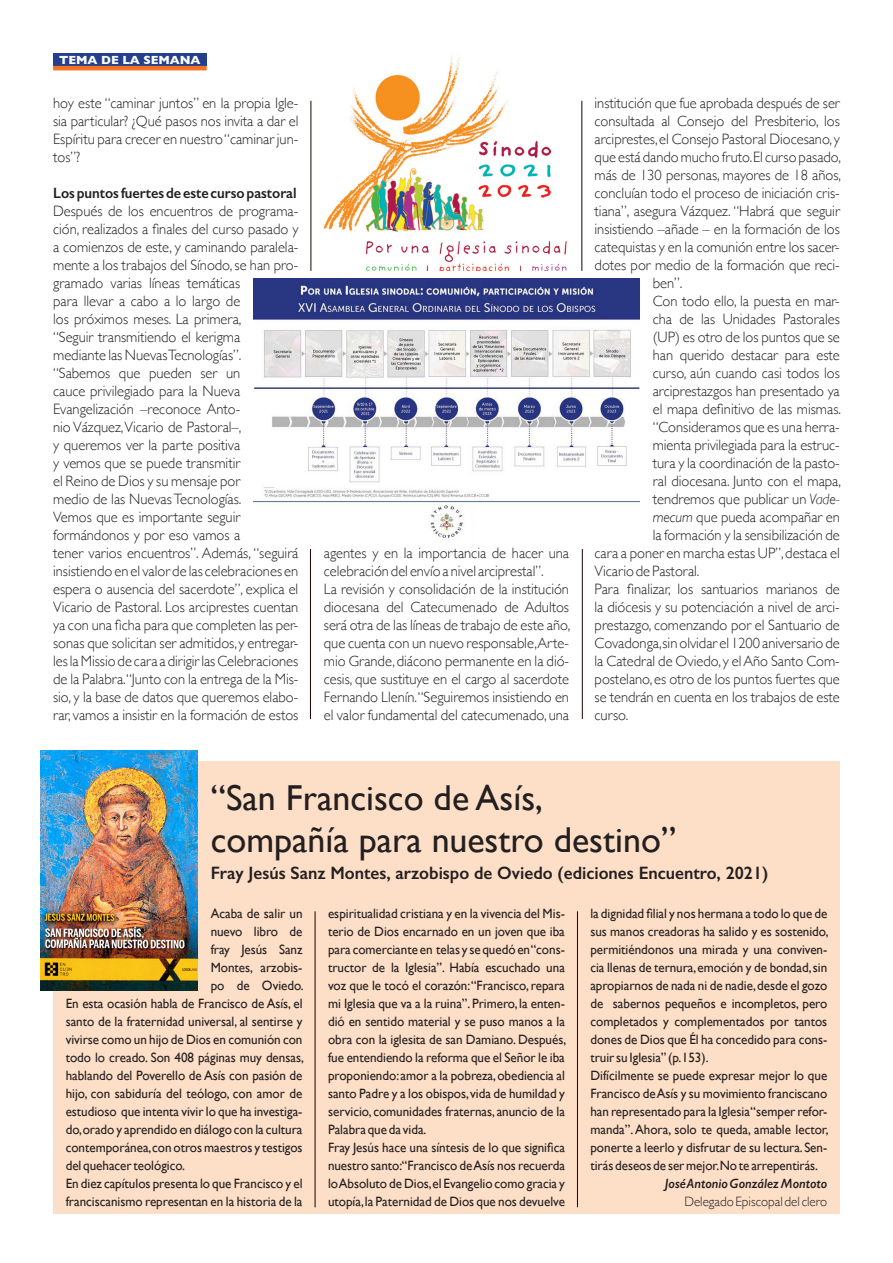
<style>
.page{position:relative;width:893px;height:1263px;background:#fff}
.page>*{position:absolute;margin:0;border:0;box-sizing:border-box;transform-origin:0 0}
.t1{font:36px "Gill Sans";color:#231f20}
.t2{font:600 18px "Gill Sans";color:#231f20;scale:.96 1}
.Texto_general{font:300 15px/18px "Gill Sans";color:#231f20;text-align:justify}
.Texto_general-2{font:600 15px "Gill Sans";color:#231f20;scale:.95 1}
.Texto_general-3{font:13.5px/18px "Gill Sans";color:#231f20;text-align:justify}
.Texto_general-4{font:italic 600 13.5px "Gill Sans";color:#231f20}
.Texto_general-5{font:300 13.5px "Gill Sans";color:#231f20}
.t3{font:700 12px "Gill Sans";color:#fff}
.s1{font-style:italic}
</style>
<div class="page">
<div style="left:53px;top:53px;width:154px;height:13px;background:#253f8e"></div>
<img style="left:324px;top:53px;width:243px;height:218px">
<hr style="left:53px;top:66px;width:154px;height:4px;background:#f47321">
<div style="left:53px;top:761px;width:787px;height:452px;background:#fddec6"></div>
<img style="left:40px;top:750px;width:158px;height:240px">
<hr style="left:577px;top:911px;width:1px;height:296px;background:#1b0000">
<hr style="left:315px;top:911px;width:1px;height:296px;background:#1b0000">
<img style="left:253px;top:279px;width:387px;height:259px">
<hr style="left:582px;top:101px;width:1px;height:170px;background:#1b0000">
<hr style="left:311px;top:101px;width:1px;height:170px;background:#1b0000">
<hr style="left:582px;top:549px;width:1px;height:170px;background:#1b0000">
<hr style="left:310px;top:549px;width:1px;height:170px;background:#1b0000">
<p class="t3" style="left:59px;top:50px;width:143px">TEMA DE LA SEMANA</p>
<p class="Texto_general" style="left:53px;top:93px;width:247px">hoy este “caminar juntos” en la propia Igle&shy;sia particular? ¿Qué pasos nos invita a dar el Espíritu para crecer en nuestro “caminar jun&shy;tos”?</p>
<p class="Texto_general-2" style="left:53px;top:184px;width:258px">Los puntos fuertes de este curso pastoral</p>
<p class="Texto_general" style="left:53px;top:201px;width:247px;text-align:left">Después de los encuentros de programa&shy;ción, realizados a finales del curso pasado y a comienzos de este, y caminando paralela&shy;mente a los trabajos del Sínodo, se han pro&shy;gramado varias líneas temáticas<br>para llevar a cabo a lo largo de<br>los próximos meses. La primera,<br>“Seguir transmitiendo el kerigma<br>mediante las Nuevas Tecnologías”. “Sabemos que pueden ser un<br>cauce privilegiado para la Nueva Evangelización –reconoce Anto-<br>nio Vázquez, Vicario de Pastoral–,<br>y queremos ver la parte positiva<br>y vemos que se puede transmitir<br>el Reino de Dios y su mensaje por<br>medio de las Nuevas Tecnologías.<br>Vemos que es importante seguir formándonos y por eso vamos a<br>tener varios encuentros”. Además, “seguirá insistiendo en el valor de las celebraciones en espera o ausencia del sacerdote”, explica el Vicario de Pastoral. Los arciprestes cuentan ya con una ficha para que completen las per&shy;sonas que solicitan ser admitidos, y entregar&shy;les la Missio de cara a dirigir las Celebraciones de la Palabra.“Junto con la entrega de la Mis&shy;sio, y la base de datos que queremos elabo&shy;rar, vamos a insistir en la formación de estos</p>
<p class="Texto_general" style="left:324px;top:543px;width:247px">agentes y en la importancia de hacer una celebración del envío a nivel arciprestal”.</p>
<p class="Texto_general" style="left:324px;top:579px;width:248px">La revisión y consolidación de la institución diocesana del Catecumenado de Adultos será otra de las líneas de trabajo de este año, que cuenta con un nuevo responsable,Arte&shy;mio Grande, diácono permanente en la dió&shy;cesis, que sustituye en el cargo al sacerdote Fernando Llenín.“Seguiremos insistiendo en el valor fundamental del catecumenado, una</p>
<p class="Texto_general" style="left:595px;top:93px;width:247px">institución que fue aprobada después de ser</p>
<p class="Texto_general" style="left:595px;top:111px;width:247px">consultada al Consejo del Presbiterio, los</p>
<p class="Texto_general" style="left:595px;top:129px;width:247px">arciprestes, el Consejo Pastoral Diocesano, y</p>
<p class="Texto_general" style="left:595px;top:147px;width:248px">que está dando mucho fruto.El curso pasado,</p>
<p class="Texto_general" style="left:595px;top:165px;width:248px">más de 130 personas, mayores de 18 años,</p>
<p class="Texto_general" style="left:595px;top:183px;width:247px">concluían todo el proceso de iniciación cris-</p>
<p class="Texto_general" style="left:595px;top:201px;width:247px">tiana”, asegura Vázquez. “Habrá que seguir</p>
<p class="Texto_general" style="left:595px;top:219px;width:247px">insistiendo –añade – en la formación de los</p>
<p class="Texto_general" style="left:595px;top:237px;width:247px">catequistas y en la comunión entre los sacer-</p>
<p class="Texto_general" style="left:595px;top:255px;width:247px">dotes por medio de la formación que reci-</p>
<p class="Texto_general" style="left:653px;top:273px;width:31px">ben”.</p>
<p class="Texto_general" style="left:653px;top:291px;width:189px">Con todo ello, la puesta en mar-</p>
<p class="Texto_general" style="left:653px;top:309px;width:189px">cha de las Unidades Pastorales</p>
<p class="Texto_general" style="left:653px;top:327px;width:189px">(UP) es otro de los puntos que se</p>
<p class="Texto_general" style="left:653px;top:345px;width:189px">han querido destacar para este</p>
<p class="Texto_general" style="left:653px;top:363px;width:189px">curso, aún cuando casi todos los</p>
<p class="Texto_general" style="left:653px;top:381px;width:189px">arciprestazgos han presentado ya</p>
<p class="Texto_general" style="left:653px;top:399px;width:190px">el mapa definitivo de las mismas.</p>
<p class="Texto_general" style="left:653px;top:417px;width:189px">“Consideramos que es una herra-</p>
<p class="Texto_general" style="left:653px;top:435px;width:189px">mienta privilegiada para la estruc-</p>
<p class="Texto_general" style="left:653px;top:453px;width:189px">tura y la coordinación de la pasto-</p>
<p class="Texto_general" style="left:653px;top:471px;width:190px">ral diocesana. Junto con el mapa,</p>
<p class="Texto_general" style="left:653px;top:489px;width:189px">tendremos que publicar un <span class="s1">Vade-</span></p>
<p class="Texto_general" style="left:653px;top:507px;width:189px"><span class="s1">mecum</span> que pueda acompañar en</p>
<p class="Texto_general" style="left:653px;top:525px;width:189px">la formación y la sensibilización de</p>
<p class="Texto_general" style="left:595px;top:543px;width:247px">cara a poner en marcha estas UP”, destaca el</p>
<p class="Texto_general" style="left:595px;top:561px;width:106px">Vicario de Pastoral.</p>
<p class="Texto_general" style="left:595px;top:579px;width:247px">Para finalizar, los santuarios marianos de la diócesis y su potenciación a nivel de arci&shy;prestazgo, comenzando por el Santuario de Covadonga,sin olvidar el 1200 aniversario de la Catedral de Oviedo, y el Año Santo Com&shy;postelano, es otro de los puntos fuertes que se tendrán en cuenta en los trabajos de este curso.</p>
<p class="t1" style="left:211px;top:777px;width:334px">“San Francisco de Asís,</p>
<p class="t1" style="left:211px;top:819px;width:467px">compañía para nuestro destino”</p>
<p class="t2" style="left:211px;top:862px;width:582px">Fray Jesús Sanz Montes, arzobispo de Oviedo (ediciones Encuentro, 2021)</p>
<p class="Texto_general-3" style="left:211px;top:904px;width:93px">Acaba de salir un</p>
<p class="Texto_general-3" style="left:211px;top:922px;width:93px">nuevo libro de</p>
<p class="Texto_general-3" style="left:211px;top:940px;width:93px">fray Jesús Sanz</p>
<p class="Texto_general-3" style="left:211px;top:958px;width:93px">Montes, arzobis-</p>
<p class="Texto_general-3" style="left:211px;top:976px;width:95px">po de Oviedo.</p>
<p class="Texto_general-3" style="left:66px;top:994px;width:238px">En esta ocasión habla de Francisco de Asís, el</p>
<p class="Texto_general-3" style="left:66px;top:1012px;width:238px">santo de la fraternidad universal, al sentirse y</p>
<p class="Texto_general-3" style="left:66px;top:1030px;width:238px">vivirse como un hijo de Dios en comunión con</p>
<p class="Texto_general-3" style="left:66px;top:1048px;width:240px">todo lo creado. Son 408 páginas muy densas,</p>
<p class="Texto_general-3" style="left:66px;top:1066px;width:238px">hablando del Poverello de Asís con pasión de</p>
<p class="Texto_general-3" style="left:66px;top:1084px;width:238px">hijo, con sabiduría del teólogo, con amor de</p>
<p class="Texto_general-3" style="left:66px;top:1102px;width:238px">estudioso que intenta vivir lo que ha investiga-</p>
<p class="Texto_general-3" style="left:66px;top:1120px;width:238px">do,orado y aprendido en diálogo con la cultura</p>
<p class="Texto_general-3" style="left:66px;top:1138px;width:238px">contemporánea,con otros maestros y testigos</p>
<p class="Texto_general-3" style="left:66px;top:1156px;width:121px">del quehacer teológico.</p>
<p class="Texto_general-3" style="left:66px;top:1174px;width:238px">En diez capítulos presenta lo que Francisco y el franciscanismo representan en la historia de la</p>
<p class="Texto_general-3" style="left:590px;top:904px;width:240px">la dignidad filial y nos hermana a todo lo que de sus manos creadoras ha salido y es sostenido, permitiéndonos una mirada y una conviven&shy;cia llenas de ternura, emoción y de bondad, sin apropiarnos de nada ni de nadie, desde el gozo de sabernos pequeños e incompletos, pero completados y complementados por tantos dones de Dios que Él ha concedido para cons&shy;truir su Iglesia” (p.153).</p>
<p class="Texto_general-3" style="left:590px;top:1066px;width:240px">Difícilmente se puede expresar mejor lo que Francisco de Asís y su movimiento franciscano han representado para la Iglesia “semper refor&shy;manda”. Ahora, solo te queda, amable lector, ponerte a leerlo y disfrutar de su lectura. Sen&shy;tirás deseos de ser mejor.No te arrepentirás.</p>
<p class="Texto_general-4" style="left:665px;top:1175px;width:164px">José Antonio González Montoto</p>
<p class="Texto_general-5" style="left:684px;top:1191px;width:144px">Delegado Episcopal del clero</p>
<p class="Texto_general-3" style="left:328px;top:904px;width:240px">espiritualidad cristiana y en la vivencia del Mis&shy;terio de Dios encarnado en un joven que iba para comerciante en telas y se quedó en “cons&shy;tructor de la Iglesia”. Había escuchado una voz que le tocó el corazón:“Francisco, repara mi Iglesia que va a la ruina”. Primero, la enten&shy;dió en sentido material y se puso manos a la obra con la iglesita de san Damiano. Después, fue entendiendo la reforma que el Señor le iba proponiendo: amor a la pobreza, obediencia al santo Padre y a los obispos, vida de humildad y servicio, comunidades fraternas, anuncio de la Palabra que da vida.</p>
<p class="Texto_general-3" style="left:328px;top:1138px;width:238px">Fray Jesús hace una síntesis de lo que significa nuestro santo:“Francisco de Asís nos recuerda lo Absoluto de Dios,el Evangelio como gracia y utopía, la Paternidad de Dios que nos devuelve</p>
</div>
